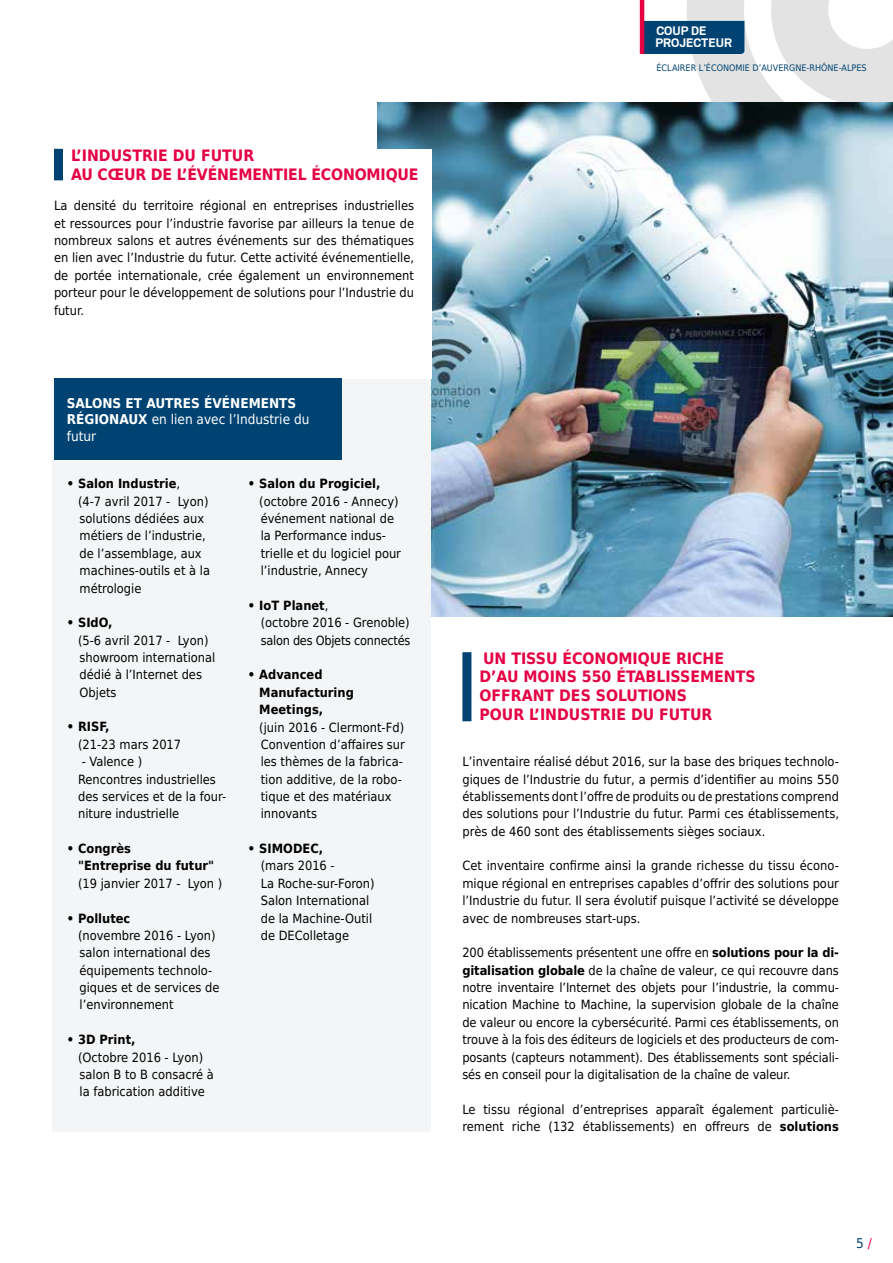
<style>
.page{position:relative;width:893px;height:1263px;background:#fff}
.page>*{position:absolute;margin:0;border:0;box-sizing:border-box;transform-origin:0 0}
.t1{font:700 15.75px/18.9px "DejaVu Sans Condensed";color:#e50043}
.t2{font:700 13.8px/11.9px "Scout";color:#fff}
.t3{font:700 13.5px/16.5px "DejaVu Sans Condensed";color:#fff}
.t4{font:13.5px "DejaVu Sans Condensed";color:#004372}
.t5{font:12.75px/17.4px "DejaVu Sans Condensed";color:#000}
.t6{font:700 12.75px/17.4px "DejaVu Sans Condensed";color:#000}
.t7{font:12.75px/17.4px "DejaVu Sans Condensed";letter-spacing:-.02em;color:#000}
.t8{font:9px "DejaVu Sans Condensed";color:#004372}
.s1{font-weight:400}
.s2{font-weight:700}
.s3{color:#e50043}
</style>
<div class="page">
<svg style="left:667px;top:0;width:94px;height:103px;fill:#e3e3e3"></svg>
<svg style="left:761px;top:0;width:132px;height:103px"></svg>
<img style="left:378px;top:103px;width:515px;height:513px">
<div style="left:52px;top:378px;width:379px;height:754px;background:#f3f5f6"></div>
<div style="left:54px;top:149px;width:377px;height:229px;background:#fff"></div>
<div style="left:54px;top:149px;width:9px;height:31px;background:#004372"></div>
<div style="left:54px;top:378px;width:287px;height:82px;background:#004372"></div>
<div style="left:462px;top:652px;width:9px;height:69px;background:#004372"></div>
<div style="left:644px;top:21px;width:100px;height:33px;background:#004372"></div>
<hr style="left:640px;top:0;width:4px;height:54px;background:#e50043">
<p class="t1" style="left:71px;top:145px;width:349px">L’INDUSTRIE DU FUTUR<br>AU CŒUR DE L’ÉVÉNEMENTIEL ÉCONOMIQUE</p>
<p class="t5" style="left:54px;top:196px;width:362px;text-align:justify">La densité du territoire régional en entreprises industrielles et ressources pour l’industrie favorise par ailleurs la tenue de nombreux salons et autres événements sur des thématiques en lien avec l’Industrie du futur. Cette activité événementielle, de portée internationale, crée également un environnement porteur pour le développement de solutions pour l’Industrie du futur.</p>
<p class="t3" style="left:67px;top:394px;width:244px">SALONS ET AUTRES ÉVÉNEMENTS<br>RÉGIONAUX <span class="s1">en lien avec l’Industrie du futur</span></p>
<p class="t5" style="left:78px;top:474px;width:133px;text-indent:-11px"><span class="s2">• Salon Industrie</span>,<br>(4-7 avril 2017 - Lyon) solutions dédiées aux métiers de l’industrie, de l’assemblage, aux machines-outils et à la métrologie</p>
<p class="t6" style="left:67px;top:613px;width:47px">• SIdO,</p>
<p class="t5" style="left:78px;top:631px;width:139px">(5-6 avril 2017 - Lyon) showroom international dédié à l’Internet des<br>Objets</p>
<p class="t6" style="left:67px;top:718px;width:44px">• RISF,</p>
<p class="t5" style="left:78px;top:735px;width:105px">(21-23 mars 2017</p>
<p class="t5" style="left:78px;top:752px;width:150px">- Valence )<br>Rencontres industrielles des services et de la four&shy;niture industrielle</p>
<p class="t6" style="left:78px;top:839px;width:138px;text-indent:-11px">• Congrès<br>"Entreprise du futur"</p>
<p class="t5" style="left:78px;top:874px;width:146px">(19 janvier 2017 - Lyon )</p>
<p class="t6" style="left:67px;top:909px;width:65px">• Pollutec</p>
<p class="t5" style="left:78px;top:926px;width:143px">(novembre 2016 - Lyon) salon international des équipements technolo&shy;giques et de services de l’environnement</p>
<p class="t6" style="left:67px;top:1030px;width:70px">• 3D Print,</p>
<p class="t5" style="left:78px;top:1047px;width:137px">(Octobre 2016 - Lyon) salon B to B consacré à la fabrication additive</p>
<p class="t6" style="left:248px;top:474px;width:134px">• Salon du Progiciel,</p>
<p class="t5" style="left:259px;top:492px;width:143px">(octobre 2016 - Annecy) événement national de la Performance indus&shy;trielle et du logiciel pour l’industrie, Annecy</p>
<p class="t7" style="left:261px;top:596px;width:151px;text-indent:-13px"><span class="s2">• IoT Planet</span>,<br>(octobre 2016 - Grenoble) salon des Objets connectés</p>
<p class="t6" style="left:259px;top:666px;width:96px;text-indent:-11px">• Advanced<br>Manufacturing<br>Meetings,</p>
<p class="t5" style="left:259px;top:718px;width:147px">(juin 2016 - Clermont-Fd)<br>Convention d’affaires sur les thèmes de la fabrica&shy;tion additive, de la robo&shy;tique et des matériaux innovants</p>
<p class="t6" style="left:248px;top:839px;width:77px">• SIMODEC,</p>
<p class="t5" style="left:261px;top:856px;width:115px">(mars 2016 -<br>La Roche-sur-Foron)<br>Salon International de la Machine-Outil de DEColletage</p>
<p class="t2" style="left:655px;top:25px;width:78px">COUP DE<br>PROJECTEUR</p>
<p class="t8" style="left:656px;top:61px;width:212px">ÉCLAIRER L’ÉCONOMIE D’AUVERGNE-RHÔNE-ALPES</p>
<p class="t1" style="left:479px;top:648px;width:278px">UN TISSU ÉCONOMIQUE RICHE<br>D’AU MOINS 550 ÉTABLISSEMENTS<br>OFFRANT DES SOLUTIONS<br>POUR L’INDUSTRIE DU FUTUR</p>
<p class="t5" style="left:462px;top:752px;width:378px;text-align:justify">L’inventaire réalisé début 2016, sur la base des briques technolo&shy;giques de l’Industrie du futur, a permis d’identifier au moins 550 établissements dont l’offre de produits ou de prestations comprend des solutions pour l’Industrie du futur. Parmi ces établissements, près de 460 sont des établissements sièges sociaux.</p>
<p class="t5" style="left:462px;top:856px;width:378px;text-align:justify">Cet inventaire confirme ainsi la grande richesse du tissu écono&shy;mique régional en entreprises capables d’offrir des solutions pour l’Industrie du futur. Il sera évolutif puisque l’activité se développe avec de nombreuses start-ups.</p>
<p class="t5" style="left:462px;top:943px;width:378px;text-align:justify">200 établissements présentent une offre en <span class="s2">solutions pour la di&shy;gitalisation globale</span> de la chaîne de valeur, ce qui recouvre dans notre inventaire l’Internet des objets pour l’industrie, la commu&shy;nication Machine to Machine, la supervision globale de la chaîne de valeur ou encore la cybersécurité. Parmi ces établissements, on trouve à la fois des éditeurs de logiciels et des producteurs de com&shy;posants (capteurs notamment). Des établissements sont spéciali&shy;sés en conseil pour la digitalisation de la chaîne de valeur.</p>
<p class="t5" style="left:462px;top:1100px;width:378px">Le tissu régional d’entreprises apparaît également particuliè&shy;rement riche (132 établissements) en offreurs de <span class="s2">solutions</span></p>
<p class="t4" style="left:856px;top:1232px;width:17px">5 <span class="s3">/</span></p>
</div>
